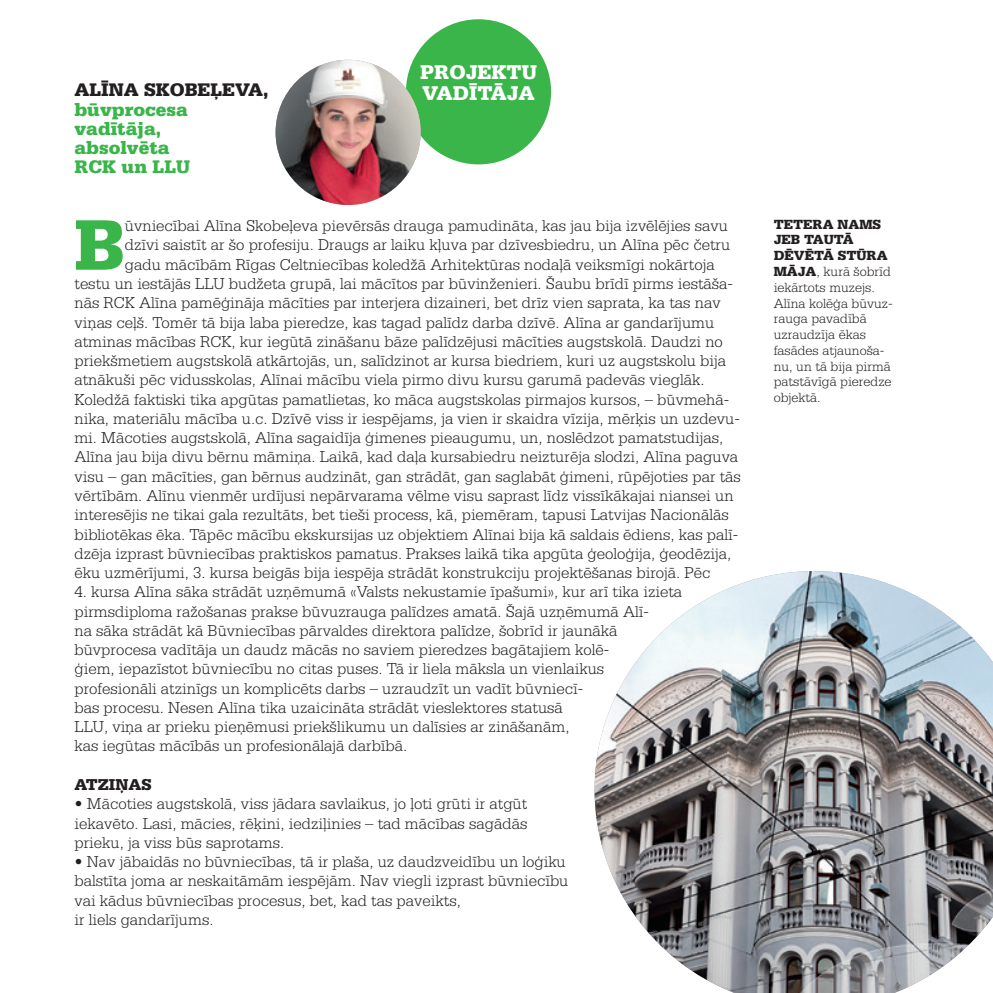
<style>
.page{position:relative;width:993px;height:993px;background:#fff}
.page>*{position:absolute;margin:0;border:0;box-sizing:border-box;transform-origin:0 0}
.t1{font:900 75.42px "Serifa CE";color:#3ab54a}
.t2{font:900 21px/21px "Serifa CE";color:#fff}
.t3{font:900 19.25px/19.2px "Serifa CE";color:#3ab54a}
.t4{font:900 19.25px "Serifa CE";color:#231f20}
.t5{font:300 16.62px/19.2px "Serifa CE";color:#231f20}
.t6{font:900 16.62px "Serifa CE";color:#231f20}
.t7{font:300 14px/15.8px "Serifa CE";color:#231f20}
.t8{font:900 14px/15.8px "Serifa CE";color:#231f20}
.s1{font-weight:900}
</style>
<div class="page">
<img style="left:594px;top:571px;width:398px;height:421px">
<div style="left:406px;top:19px;width:145px;height:145px;background:#3ab54a;border-radius:50%"></div>
<img style="left:275px;top:60px;width:145px;height:145px;border-radius:73px">
<p class="t4" style="left:74px;top:79px;width:195px">ALĪNA SKOBEĻEVA,</p>
<p class="t3" style="left:74px;top:99px;width:117px">BŪVPROCESA<br>VADĪTĀJA,<br>ABSOLVĒTA<br>RCK UN LLU</p>
<p class="t2" style="left:420px;top:61px;width:113px">PROJEKTU<br>VADĪTĀJA</p>
<h1 class="t1" style="left:74px;top:200px;width:48px">B</h1>
<p class="t5" style="left:125px;top:215px;width:604px">ūvniecībai Alīna Skobeļeva pievērsās drauga pamudināta, kas jau bija izvēlējies savu</p>
<p class="t5" style="left:125px;top:235px;width:607px">dzīvi saistīt ar šo profesiju. Draugs ar laiku kļuva par dzīvesbiedru, un Alīna pēc četru</p>
<p class="t5" style="left:125px;top:254px;width:591px">gadu mācībām Rīgas Celtniecības koledžā Arhitektūras nodaļā veiksmīgi nokārtoja</p>
<p class="t5" style="left:74px;top:273px;width:660px">testu un iestājās LLU budžeta grupā, lai mācītos par būvinženieri. Šaubu brīdī pirms iestāša-</p>
<p class="t5" style="left:74px;top:292px;width:647px">nās RCK Alīna pamēģināja mācīties par interjera dizaineri, bet drīz vien saprata, ka tas nav</p>
<p class="t5" style="left:74px;top:312px;width:641px">viņas ceļš. Tomēr tā bija laba pieredze, kas tagad palīdz darba dzīvē. Alīna ar gandarījumu</p>
<p class="t5" style="left:74px;top:331px;width:649px">atminas mācības RCK, kur iegūtā zināšanu bāze palīdzējusi mācīties augstskolā. Daudzi no</p>
<p class="t5" style="left:74px;top:350px;width:653px">priekšmetiem augstskolā atkārtojās, un, salīdzinot ar kursa biedriem, kuri uz augstskolu bija</p>
<p class="t5" style="left:74px;top:369px;width:631px">atnākuši pēc vidusskolas, Alīnai mācību viela pirmo divu kursu garumā padevās vieglāk.</p>
<p class="t5" style="left:74px;top:389px;width:656px">Koledžā faktiski tika apgūtas pamatlietas, ko māca augstskolas pirmajos kursos, – būvmehā-</p>
<p class="t5" style="left:74px;top:408px;width:667px">nika, materiālu mācība u.c. Dzīvē viss ir iespējams, ja vien ir skaidra vīzija, mērķis un uzdevu-</p>
<p class="t5" style="left:74px;top:427px;width:650px">mi. Mācoties augstskolā, Alīna sagaidīja ģimenes pieaugumu, un, noslēdzot pamatstudijas,</p>
<p class="t5" style="left:74px;top:446px;width:665px">Alīna jau bija divu bērnu māmiņa. Laikā, kad daļa kursabiedru neizturēja slodzi, Alīna paguva</p>
<p class="t5" style="left:74px;top:466px;width:667px">visu – gan mācīties, gan bērnus audzināt, gan strādāt, gan saglabāt ģimeni, rūpējoties par tās</p>
<p class="t5" style="left:74px;top:485px;width:660px">vērtībām. Alīnu vienmēr urdījusi nepārvarama vēlme visu saprast līdz vissīkākajai niansei un</p>
<p class="t5" style="left:74px;top:504px;width:655px">interesējis ne tikai gala rezultāts, bet tieši process, kā, piemēram, tapusi Latvijas Nacionālās</p>
<p class="t5" style="left:74px;top:523px;width:665px">bibliotēkas ēka. Tāpēc mācību ekskursijas uz objektiem Alīnai bija kā saldais ēdiens, kas palī-</p>
<p class="t5" style="left:74px;top:543px;width:658px">dzēja izprast būvniecības praktiskos pamatus. Prakses laikā tika apgūta ģeoloģija, ģeodēzija,</p>
<p class="t5" style="left:74px;top:562px;width:637px">ēku uzmērījumi, 3. kursa beigās bija iespēja strādāt konstrukciju projektēšanas birojā. Pēc</p>
<p class="t5" style="left:74px;top:581px;width:609px">4. kursa Alīna sāka strādāt uzņēmumā «Valsts nekustamie īpašumi», kur arī tika izieta pirmsdiploma ražošanas prakse būvuzrauga palīdzes amatā. Šajā uzņēmumā Alī-<br>na sāka strādāt kā Būvniecības pārvaldes direktora palīdze, šobrīd ir jaunākā būvprocesa vadītāja un daudz mācās no saviem pieredzes bagātajiem kolē-<br>ģiem, iepazīstot būvniecību no citas puses. Tā ir liela māksla un vienlaikus profesionāli atzinīgs un komplicēts darbs – uzraudzīt un vadīt būvniecī-<br>bas procesu. Nesen Alīna tika uzaicināta strādāt vieslektores statusā<br>LLU, viņa ar prieku pieņēmusi priekšlikumu un dalīsies ar zināšanām,<br>kas iegūtas mācībās un profesionālajā darbībā.</p>
<p class="t6" style="left:74px;top:774px;width:78px">ATZIŅAS</p>
<p class="t5" style="left:74px;top:793px;width:454px;text-align:justify">• Mācoties augstskolā, viss jādara savlaikus, jo ļoti grūti ir atgūt iekavēto. Lasi, mācies, rēķini, iedziļinies – tad mācības sagādās prieku, ja viss būs saprotams.</p>
<p class="t5" style="left:74px;top:851px;width:495px">• Nav jābaidās no būvniecības, tā ir plaša, uz daudzveidību un loģiku balstīta joma ar neskaitāmām iespējām. Nav viegli izprast būvniecību vai kādus būvniecības procesus, bet, kad tas paveikts,<br>ir liels gandarījums.</p>
<p class="t8" style="left:773px;top:216px;width:109px">TETERA NAMS<br>JEB TAUTĀ<br>DĒVĒTĀ</p>
<p class="t7" style="left:773px;top:247px;width:121px;text-indent:64px"><span class="s1">STŪRA<br>MĀJA</span> , kurā šobrīd iekārtots muzejs.<br>Alīna kolēģa būvuz&shy;rauga pavadībā uzraudzīja ēkas fasādes atjaunoša&shy;nu, un tā bija pirmā patstāvīgā pieredze objektā.</p>
</div>
